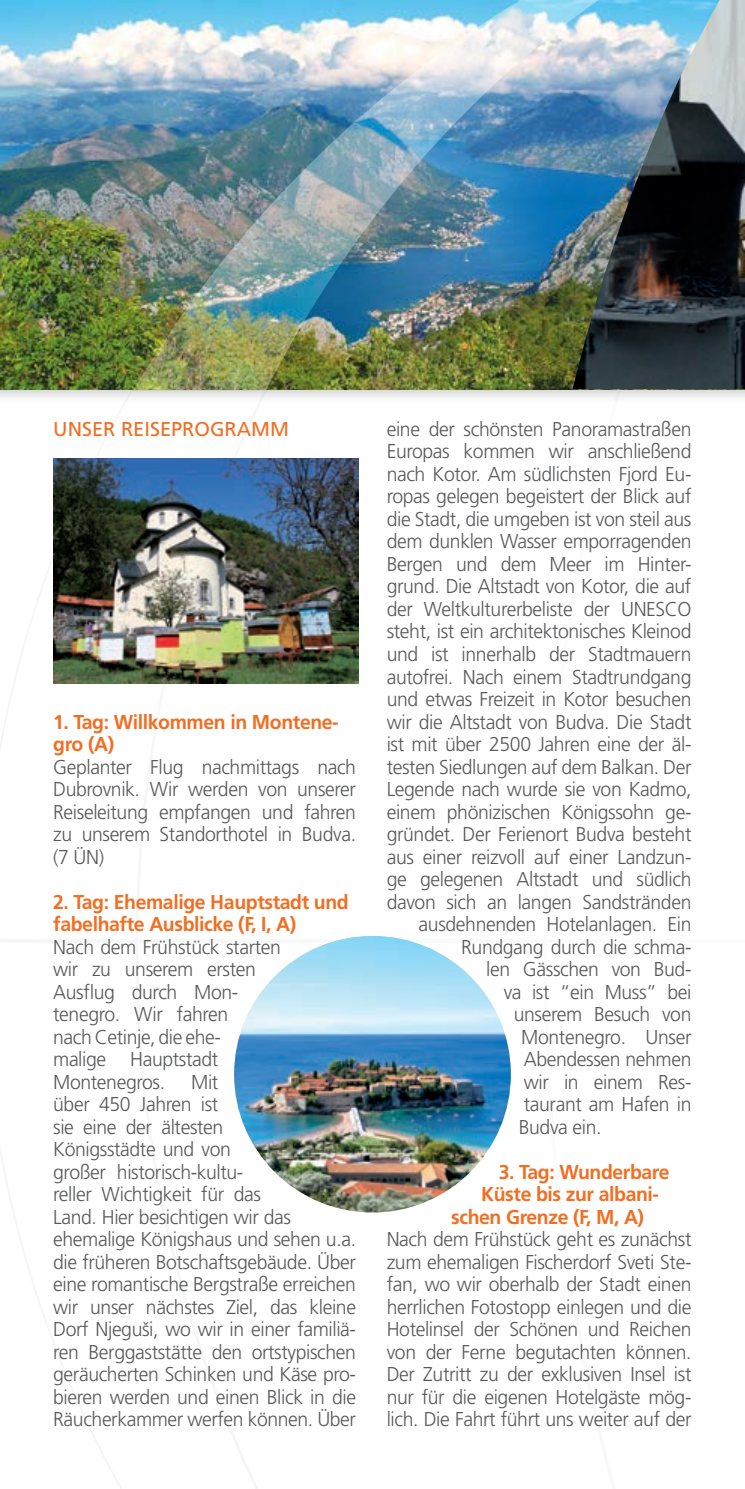
<style>
.page{position:relative;width:745px;height:1489px;background:#fff}
.page>*{position:absolute;margin:0;border:0;box-sizing:border-box;transform-origin:0 0}
.Fließtext{font:300 20px/22.5px "Frutiger LT Pro";letter-spacing:-.02em;color:#57585a;text-align:justify}
.Zwischen_Tagesübersc{font:700 20px/22.5px "Frutiger LT Pro";letter-spacing:-.02em;color:#f16e22}
.Fließtext-2{font:20px "Frutiger LT Pro";color:#f16e22}
</style>
<div class="page">
<div style="left:0;top:0;width:744px;height:404px;background:#231f20;opacity:.2"></div>
<img style="left:0;top:0;width:133px;height:389px">
<img style="left:53px;top:458px;width:305px;height:225px">
<img style="left:234px;top:935px;width:276px;height:277px;border-radius:138px">
<img style="left:618px;top:0;width:126px;height:389px">
<img style="left:133px;top:0;width:485px;height:391px">
<p class="Fließtext-2" style="left:53px;top:417px;width:237px">UNSER REISEPROGRAMM</p>
<p class="Zwischen_Tagesübersc" style="left:53px;top:710px;width:287px">1. Tag: Willkommen in Montene&shy;gro (A)</p>
<p class="Fließtext" style="left:53px;top:755px;width:304px">Geplanter Flug nachmittags nach Dubrovnik. Wir werden von unserer Reiseleitung empfangen und fahren zu unserem Standorthotel in Budva. (7 ÜN)</p>
<p class="Zwischen_Tagesübersc" style="left:53px;top:890px;width:297px">2. Tag: Ehemalige Hauptstadt und fabelhafte Ausblicke (F, I, A)</p>
<p class="Fließtext" style="left:53px;top:935px;width:229px;text-align:left">Nach dem Frühstück starten wir zu unserem ersten<br>Ausflug durch Mon&shy;tenegro. Wir fahren<br>nach Cetinje, die ehe-<br>malige Hauptstadt<br>Montenegros.</p>
<p class="Fließtext" style="left:53px;top:1070px;width:304px;text-align:left;text-indent:138px">Mit<br>über 450 Jahren ist<br>sie eine der ältesten<br>Königsstädte und von<br>großer historisch-kultu-<br>reller Wichtigkeit für das<br>Land. Hier besichtigen wir das ehemalige Königshaus und sehen u.a. die früheren Botschaftsgebäude. Über eine romantische Bergstraße erreichen wir unser nächstes Ziel, das kleine<br>Dorf Njeguši, wo wir in einer familiä&shy;ren Berggaststätte den ortstypischen geräucherten Schinken und Käse pro&shy;bieren werden und einen Blick in die<br>Räucherkammer werfen können. Über</p>
<p class="Fließtext" style="left:386px;top:418px;width:306px">eine der schönsten Panoramastraßen</p>
<p class="Fließtext" style="left:386px;top:440px;width:306px">Europas kommen wir anschließend</p>
<p class="Fließtext" style="left:386px;top:463px;width:306px">nach Kotor. Am südlichsten Fjord Eu-</p>
<p class="Fließtext" style="left:386px;top:485px;width:306px">ropas gelegen begeistert der Blick auf</p>
<p class="Fließtext" style="left:386px;top:508px;width:306px">die Stadt, die umgeben ist von steil aus</p>
<p class="Fließtext" style="left:386px;top:530px;width:306px">dem dunklen Wasser emporragenden</p>
<p class="Fließtext" style="left:386px;top:553px;width:306px">Bergen und dem Meer im Hinter-</p>
<p class="Fließtext" style="left:386px;top:575px;width:306px">grund. Die Altstadt von Kotor, die auf</p>
<p class="Fließtext" style="left:386px;top:598px;width:306px">der Weltkulturerbeliste der UNESCO</p>
<p class="Fließtext" style="left:386px;top:620px;width:306px">steht, ist ein architektonisches Kleinod</p>
<p class="Fließtext" style="left:386px;top:643px;width:306px">und ist innerhalb der Stadtmauern</p>
<p class="Fließtext" style="left:386px;top:665px;width:306px">autofrei. Nach einem Stadtrundgang</p>
<p class="Fließtext" style="left:386px;top:688px;width:306px">und etwas Freizeit in Kotor besuchen</p>
<p class="Fließtext" style="left:386px;top:710px;width:306px">wir die Altstadt von Budva. Die Stadt</p>
<p class="Fließtext" style="left:386px;top:733px;width:306px">ist mit über 2500 Jahren eine der äl-</p>
<p class="Fließtext" style="left:386px;top:755px;width:306px">testen Siedlungen auf dem Balkan. Der</p>
<p class="Fließtext" style="left:386px;top:778px;width:306px">Legende nach wurde sie von Kadmo,</p>
<p class="Fließtext" style="left:386px;top:800px;width:306px">einem phönizischen Königssohn ge-</p>
<p class="Fließtext" style="left:386px;top:823px;width:306px">gründet. Der Ferienort Budva besteht</p>
<p class="Fließtext" style="left:386px;top:845px;width:306px">aus einer reizvoll auf einer Landzun-</p>
<p class="Fließtext" style="left:386px;top:868px;width:306px">ge gelegenen Altstadt und südlich</p>
<p class="Fließtext" style="left:386px;top:890px;width:306px">davon sich an langen Sandstränden</p>
<p class="Fließtext" style="left:418px;top:913px;width:274px">ausdehnenden Hotelanlagen. Ein</p>
<p class="Fließtext" style="left:461px;top:935px;width:232px">Rundgang durch die schma-</p>
<p class="Fließtext" style="left:486px;top:958px;width:207px">len Gässchen von Bud-</p>
<p class="Fließtext" style="left:503px;top:980px;width:189px">va ist “ein Muss” bei</p>
<p class="Fließtext" style="left:513px;top:1003px;width:179px">unserem Besuch von</p>
<p class="Fließtext" style="left:521px;top:1025px;width:172px">Montenegro. Unser</p>
<p class="Fließtext" style="left:523px;top:1048px;width:169px">Abendessen nehmen</p>
<p class="Fließtext" style="left:523px;top:1070px;width:169px">wir in einem Res-</p>
<p class="Fließtext" style="left:523px;top:1093px;width:169px">taurant am Hafen in</p>
<p class="Fließtext" style="left:518px;top:1115px;width:84px">Budva ein.</p>
<p class="Zwischen_Tagesübersc" style="left:498px;top:1160px;width:172px">3. Tag: Wunderbare</p>
<p class="Zwischen_Tagesübersc" style="left:481px;top:1182px;width:179px">Küste bis zur albani-</p>
<p class="Zwischen_Tagesübersc" style="left:451px;top:1205px;width:194px">schen Grenze (F, M, A)</p>
<p class="Fließtext" style="left:386px;top:1228px;width:306px">Nach dem Frühstück geht es zunächst zum ehemaligen Fischerdorf Sveti Ste&shy;fan, wo wir oberhalb der Stadt einen herrlichen Fotostopp einlegen und die Hotelinsel der Schönen und Reichen von der Ferne begutachten können.<br>Der Zutritt zu der exklusiven Insel ist nur für die eigenen Hotelgäste mög&shy;lich. Die Fahrt führt uns weiter auf der</p>
</div>
